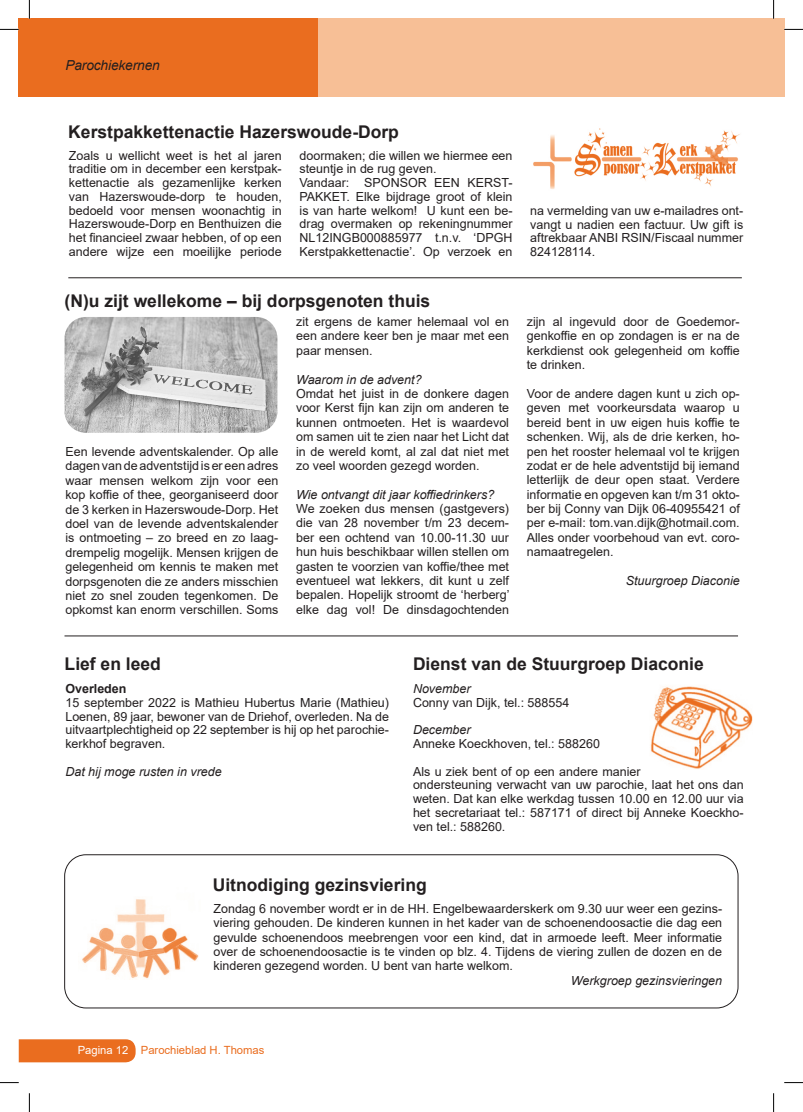
<style>
.page{position:relative;width:803px;height:1112px;background:#fff}
.page>*{position:absolute;margin:0;border:0;box-sizing:border-box;transform-origin:0 0}
.t1{font:700 17.5px "Arial";color:#231f20}
.t2{font:italic 13.75px "Arial";letter-spacing:-.01em;color:#231f20}
.t3{font:12.5px/14.4px "Arial";color:#231f20;text-align:justify}
.t4{font:italic 12.5px "Arial";color:#231f20}
.t5{font:700 12.5px "Arial";color:#231f20}
.t6{font:11.25px "Arial";color:#ea6d1f}
.s1{color:#fff}
</style>
<div class="page">
<div style="left:19px;top:1039px;width:117px;height:23px;background:#ea6d1f"></div>
<div style="left:313px;top:19px;width:471px;height:78px;background:#f7bf96"></div>
<div style="left:19px;top:19px;width:299px;height:78px;background:#ea6d1f"></div>
<img style="left:650px;top:686px;width:103px;height:83px">
<hr style="left:65px;top:635px;width:673px;height:1px;background:#231f20">
<hr style="left:68px;top:277px;width:674px;height:1px;background:#231f20">
<img style="left:533px;top:128px;width:207px;height:61px">
<img style="left:65px;top:317px;width:212px;height:115px">
<div style="left:64px;top:854px;width:674px;height:153px;border:1px solid #231f20;border-radius:21px"></div>
<img style="left:82px;top:899px;width:117px;height:80px">
<svg style="left:0;top:29px;width:19px;height:1px"></svg>
<svg style="left:784px;top:29px;width:19px;height:1px"></svg>
<svg style="left:0;top:1082px;width:19px;height:1px"></svg>
<svg style="left:784px;top:1082px;width:19px;height:1px"></svg>
<svg style="left:29px;top:0;width:1px;height:19px"></svg>
<svg style="left:29px;top:1093px;width:1px;height:18px"></svg>
<svg style="left:773px;top:0;width:1px;height:19px"></svg>
<svg style="left:773px;top:1093px;width:1px;height:18px"></svg>
<p class="t2" style="left:65px;top:56px;width:96px">Parochiekernen</p>
<h1 class="t1" style="left:68px;top:120px;width:332px">Kerstpakkettenactie Hazerswoude-Dorp</h1>
<p class="t3" style="left:69px;top:148px;width:214px;line-height:13.8px">Zoals u wellicht weet is het al jaren traditie om in december een kerstpak&shy;kettenactie als gezamenlijke kerken van Hazerswoude-dorp te houden, bedoeld voor mensen woonachtig in Hazerswoude-Dorp en Benthuizen die het financieel zwaar hebben, of op een andere wijze een moeilijke periode</p>
<p class="t3" style="left:300px;top:148px;width:214px;line-height:13.8px;text-align:left">doormaken; die willen we hiermee een steuntje in de rug geven.<br>Vandaar: SPONSOR EEN KERST-PAKKET. Elke bijdrage groot of klein is van harte welkom! U kunt een be&shy;drag overmaken op rekeningnummer NL12INGB000885977 t.n.v. ‘DPGH Kerstpakkettenactie’. Op verzoek en</p>
<p class="t3" style="left:530px;top:203px;width:214px;line-height:13.8px">na vermelding van uw e-mailadres ont&shy;vangt u nadien een factuur. Uw gift is aftrekbaar ANBI RSIN/Fiscaal nummer 824128114.</p>
<h1 class="t1" style="left:65px;top:288px;width:367px">(N)u zijt wellekome – bij dorpsgenoten thuis</h1>
<p class="t3" style="left:65px;top:444px;width:214px">Een levende adventskalender. Op alle dagen van de adventstijd is er een adres waar mensen welkom zijn voor een kop koffie of thee, georganiseerd door de 3 kerken in Hazerswoude-Dorp. Het doel van de levende adventskalender is ontmoeting – zo breed en zo laag&shy;drempelig mogelijk. Mensen krijgen de gelegenheid om kennis te maken met dorpsgenoten die ze anders misschien niet zo snel zouden tegenkomen. De opkomst kan enorm verschillen. Soms</p>
<p class="t3" style="left:296px;top:314px;width:214px">zit ergens de kamer helemaal vol en een andere keer ben je maar met een paar mensen.</p>
<p class="t4" style="left:296px;top:371px;width:127px">Waarom in de advent?</p>
<p class="t3" style="left:296px;top:386px;width:214px">Omdat het juist in de donkere dagen voor Kerst fijn kan zijn om anderen te kunnen ontmoeten. Het is waardevol om samen uit te zien naar het Licht dat in de wereld komt, al zal dat niet met zo veel woorden gezegd worden.</p>
<p class="t4" style="left:296px;top:486px;width:200px">Wie ontvangt dit jaar koffiedrinkers?</p>
<p class="t3" style="left:296px;top:501px;width:215px">We zoeken dus mensen (gastgevers) die van 28 november t/m 23 decem&shy;ber een ochtend van 10.00-11.30 uur hun huis beschikbaar willen stellen om gasten te voorzien van koffie/thee met eventueel wat lekkers, dit kunt u zelf bepalen. Hopelijk stroomt de ‘herberg’ elke dag vol! De dinsdagochtenden</p>
<p class="t3" style="left:527px;top:314px;width:214px">zijn al ingevuld door de Goedemor&shy;genkoffie en op zondagen is er na de kerkdienst ook gelegenheid om koffie te drinken.</p>
<p class="t3" style="left:527px;top:386px;width:214px">Voor de andere dagen kunt u zich op&shy;geven met voorkeursdata waarop u bereid bent in uw eigen huis koffie te schenken. Wij, als de drie kerken, ho&shy;pen het rooster helemaal vol te krijgen zodat er de hele adventstijd bij iemand letterlijk de deur open staat. Verdere informatie en opgeven kan t/m 31 okto&shy;ber bij Conny van Dijk 06-40955421 of per e-mail: tom.van.dijk@hotmail.com.<br>Alles onder voorbehoud van evt. coro&shy;namaatregelen.</p>
<p class="t4" style="left:626px;top:572px;width:115px">Stuurgroep Diaconie</p>
<h1 class="t1" style="left:65px;top:651px;width:98px">Lief en leed</h1>
<p class="t5" style="left:65px;top:679px;width:63px">Overleden</p>
<p class="t3" style="left:65px;top:695px;width:325px;line-height:13.8px">15 september 2022 is Mathieu Hubertus Marie (Mathieu)<br>Loenen, 89 jaar, bewoner van de Driehof, overleden. Na de uitvaartplechtigheid op 22 september is hij op het parochie&shy;kerkhof begraven.</p>
<p class="t4" style="left:65px;top:763px;width:158px">Dat hij moge rusten in vrede</p>
<h1 class="t1" style="left:413px;top:651px;width:292px">Dienst van de Stuurgroep Diaconie</h1>
<p class="t4" style="left:413px;top:680px;width:59px">November</p>
<p class="t3" style="left:413px;top:695px;width:158px">Conny van Dijk, tel.: 588554</p>
<p class="t4" style="left:413px;top:721px;width:59px">December</p>
<p class="t3" style="left:413px;top:736px;width:188px">Anneke Koeckhoven, tel.: 588260</p>
<p class="t3" style="left:413px;top:764px;width:332px;line-height:13.8px;text-align:left">Als u ziek bent of op een andere manier<br>ondersteuning verwacht van uw parochie, laat het ons dan weten. Dat kan elke werkdag tussen 10.00 en 12.00 uur via het secretariaat tel.: 587171 of direct bij Anneke Koeckho&shy;ven tel.: 588260.</p>
<h1 class="t1" style="left:213px;top:872px;width:215px">Uitnodiging gezinsviering</h1>
<p class="t3" style="left:213px;top:901px;width:510px">Zondag 6 november wordt er in de HH. Engelbewaarderskerk om 9.30 uur weer een gezins&shy;viering gehouden. De kinderen kunnen in het kader van de schoenendoosactie die dag een gevulde schoenendoos meebrengen voor een kind, dat in armoede leeft. Meer informatie over de schoenendoosactie is te vinden op blz. 4. Tijdens de viering zullen de dozen en de kinderen gezegend worden. U bent van harte welkom.</p>
<p class="t4" style="left:571px;top:972px;width:153px">Werkgroep gezinsvieringen</p>
<p class="t6" style="left:78px;top:1042px;width:188px"><span class="s1">Pagina 12</span> Parochieblad H. Thomas</p>
</div>
